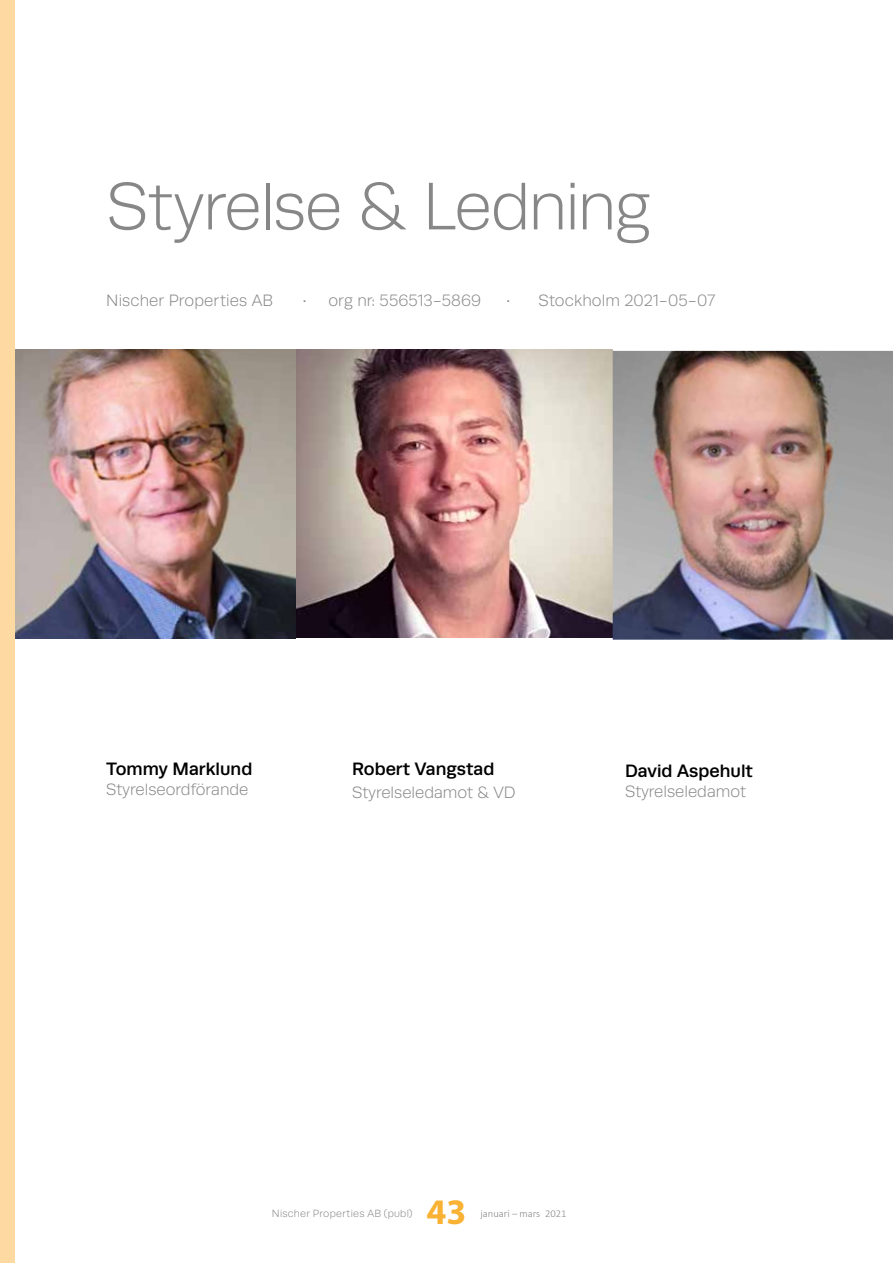
<style>
.page{position:relative;width:893px;height:1263px;background:#fff}
.page>*{position:absolute;margin:0;border:0;box-sizing:border-box;transform-origin:0 0}
.t1{font:300 67.5px "Runda";letter-spacing:-.025em;color:#878787}
.t2{font:700 36px "Myriad Pro";color:#f9b234}
.t3{font:500 18px "Runda";color:#000}
.t4{font:300 16.5px "Runda";color:#878787}
.t5{font:300 10.5px "Runda";letter-spacing:.025em;color:#878787}
.t6{font:300 10.5px "Calibri";color:#878787}
</style>
<div class="page">
<div style="left:0;top:0;width:15px;height:1263px;background:#fedaa2"></div>
<img style="left:16px;top:349px;width:596px;height:289px">
<img style="left:613px;top:351px;width:280px;height:289px">
<h1 class="t1" style="left:106px;top:170px;width:546px">Styrelse &amp; Ledning</h1>
<p class="t4" style="left:106px;top:291px;width:168px">Nischer Properties AB</p>
<p class="t4" style="left:302px;top:291px;width:180px">• org nr: 556513-5869</p>
<p class="t4" style="left:506px;top:291px;width:210px">• Stockholm 2021-05-07</p>
<p class="t3" style="left:106px;top:758px;width:148px">Tommy Marklund</p>
<p class="t4" style="left:106px;top:780px;width:144px">Styrelseordförande</p>
<p class="t3" style="left:352px;top:758px;width:144px">Robert Vangstad</p>
<p class="t4" style="left:352px;top:783px;width:165px">Styrelseledamot &amp; VD</p>
<p class="t3" style="left:625px;top:761px;width:129px">David Aspehult</p>
<p class="t4" style="left:625px;top:782px;width:122px">Styrelseledamot</p>
<p class="t5" style="left:272px;top:1208px;width:142px">Nischer Properties AB (publ)</p>
<h2 class="t2" style="left:426px;top:1188px;width:41px">43</h2>
<p class="t6" style="left:480px;top:1207px;width:87px">januari – mars 2021</p>
</div>
